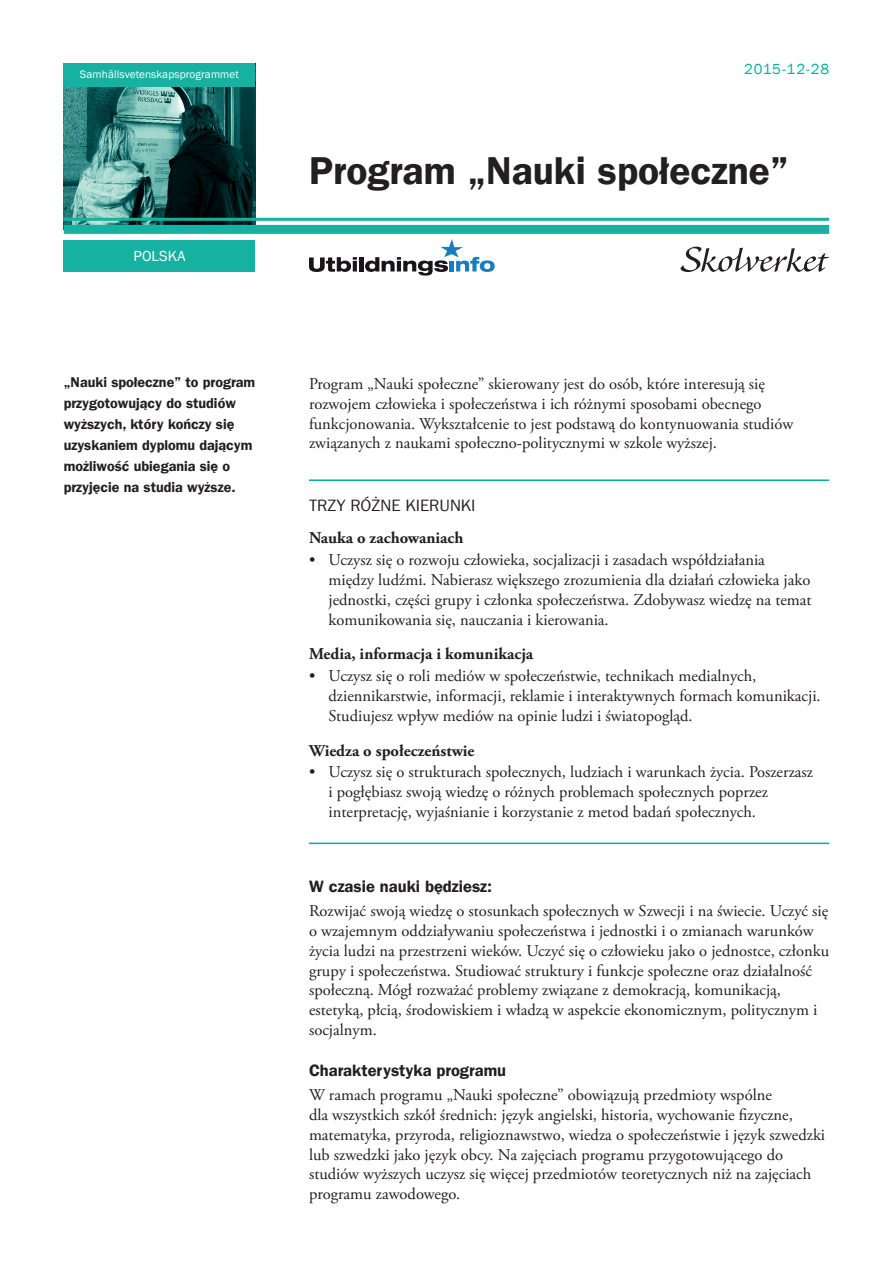
<style>
.page{position:relative;width:893px;height:1263px;background:#fff}
.page>*{position:absolute;margin:0;border:0;box-sizing:border-box;transform-origin:0 0}
.Huvudrubrik{font:39px "Franklin Gothic LT Com Dm";color:#231f20}
.Ny_bröd{font:16.5px/19.8px "Adobe Garamond Pro";color:#231f20}
.Ny_bröd_indrag{font:16.5px/19.8px "Adobe Garamond Pro";color:#231f20}
.Stycke_streck_under{font:16.5px/19.8px "Adobe Garamond Pro";color:#231f20}
.Rubrik_indrag{font:700 16.5px "Adobe Garamond Pro";color:#231f20}
.Underrubrik_1{font:16.5px "Franklin Gothic LT Com Dm";color:#231f20}
.Rubrik_streck_över{font:16.5px "Franklin Gothic LT Com";color:#231f20}
.Datum{font:15px "Franklin Gothic";letter-spacing:.06em;color:#00b39a}
.Språk{font:15px "Franklin Gothic";letter-spacing:.01em;color:#fff}
.Ingress{font:14.25px/21px "Franklin Gothic LT Com Dm";color:#231f20}
.Språk-2{font:11.25px "Franklin Gothic";letter-spacing:.01em;color:#fff}
</style>
<div class="page">
<img style="left:64px;top:87px;width:191px;height:138px">
<div style="left:64px;top:225px;width:765px;height:9px;background:#16b1a1"></div>
<div style="left:64px;top:240px;width:191px;height:32px;background:#16b1a1"></div>
<hr style="left:64px;top:218px;width:765px;height:3px;background:#16b1a1">
<svg style="left:680px;top:247px;width:149px;height:25px"></svg>
<div style="left:64px;top:64px;width:191px;height:23px;background:#16b1a1"></div>
<hr style="left:309px;top:479px;width:520px;height:2px;background:#00b39a">
<hr style="left:309px;top:842px;width:520px;height:2px;background:#00b39a">
<svg style="left:309px;top:257px;width:48px;height:15px"></svg>
<hr style="left:359px;top:257px;width:4px;height:14px;background:#18151a">
<svg style="left:365px;top:239px;width:130px;height:37px"></svg>
<p class="Språk-2" style="left:80px;top:68px;width:160px">Samhällsvetenskapsprogrammet</p>
<p class="Språk" style="left:133px;top:247px;width:53px">POLSKA</p>
<p class="Ingress" style="left:64px;top:371px;width:193px">„Nauki społeczne” to program przygotowujący do studiów wyższych, który kończy się uzyskaniem dyplomu dającym możliwość ubiegania się o przyjęcie na studia wyższe.</p>
<p class="Datum" style="left:744px;top:60px;width:87px">2015-12-28</p>
<p class="Huvudrubrik" style="left:309px;top:147px;width:481px">Program „Nauki społeczne”</p>
<p class="Ny_bröd" style="left:309px;top:374px;width:486px">Program „Nauki społeczne” skierowany jest do osób, które interesują się rozwojem człowieka i społeczeństwa i ich różnymi sposobami obecnego funkcjonowania. Wykształcenie to jest podstawą do kontynuowania studiów związanych z naukami społeczno-politycznymi w szkole wyższej.</p>
<p class="Rubrik_streck_över" style="left:309px;top:496px;width:168px">TRZY RÓŻNE KIERUNKI</p>
<p class="Rubrik_indrag" style="left:309px;top:528px;width:156px">Nauka o zachowaniach</p>
<p class="Ny_bröd_indrag" style="left:328px;top:551px;width:485px;text-indent:-20px">• Uczysz się o rozwoju człowieka, socjalizacji i zasadach współdziałania między ludźmi. Nabierasz większego zrozumienia dla działań człowieka jako jednostki, części grupy i członka społeczeństwa. Zdobywasz wiedzę na temat komunikowania się, nauczania i kierowania.</p>
<p class="Rubrik_indrag" style="left:309px;top:644px;width:226px">Media, informacja i komunikacja</p>
<p class="Ny_bröd_indrag" style="left:328px;top:667px;width:494px;text-indent:-20px">• Uczysz się o roli mediów w społeczeństwie, technikach medialnych, dziennikarstwie, informacji, reklamie i interaktywnych formach komunikacji.<br>Studiujesz wpływ mediów na opinie ludzi i światopogląd.</p>
<p class="Rubrik_indrag" style="left:309px;top:741px;width:167px">Wiedza o społeczeństwie</p>
<p class="Stycke_streck_under" style="left:328px;top:763px;width:486px;text-indent:-20px">• Uczysz się o strukturach społecznych, ludziach i warunkach życia. Poszerzasz i pogłębiasz swoją wiedzę o różnych problemach społecznych poprzez interpretację, wyjaśnianie i korzystanie z metod badań społecznych.</p>
<p class="Underrubrik_1" style="left:309px;top:877px;width:185px">W czasie nauki będziesz:</p>
<p class="Ny_bröd" style="left:309px;top:902px;width:522px">Rozwijać swoją wiedzę o stosunkach społecznych w Szwecji i na świecie. Uczyć się o wzajemnym oddziaływaniu społeczeństwa i jednostki i o zmianach warunków życia ludzi na przestrzeni wieków. Uczyć się o człowieku jako o jednostce, członku grupy i społeczeństwa. Studiować struktury i funkcje społeczne oraz działalność społeczną. Mógł rozważać problemy związane z demokracją, komunikacją, estetyką, płcią, środowiskiem i władzą w aspekcie ekonomicznym, politycznym i socjalnym.</p>
<p class="Underrubrik_1" style="left:309px;top:1061px;width:199px">Charakterystyka programu</p>
<p class="Ny_bröd" style="left:309px;top:1085px;width:518px">W ramach programu „Nauki społeczne” obowiązują przedmioty wspólne<br>dla wszystkich szkół średnich: język angielski, historia, wychowanie fizyczne, matematyka, przyroda, religioznawstwo, wiedza o społeczeństwie i język szwedzki lub szwedzki jako język obcy. Na zajęciach programu przygotowującego do studiów wyższych uczysz się więcej przedmiotów teoretycznych niż na zajęciach programu zawodowego.</p>
</div>
